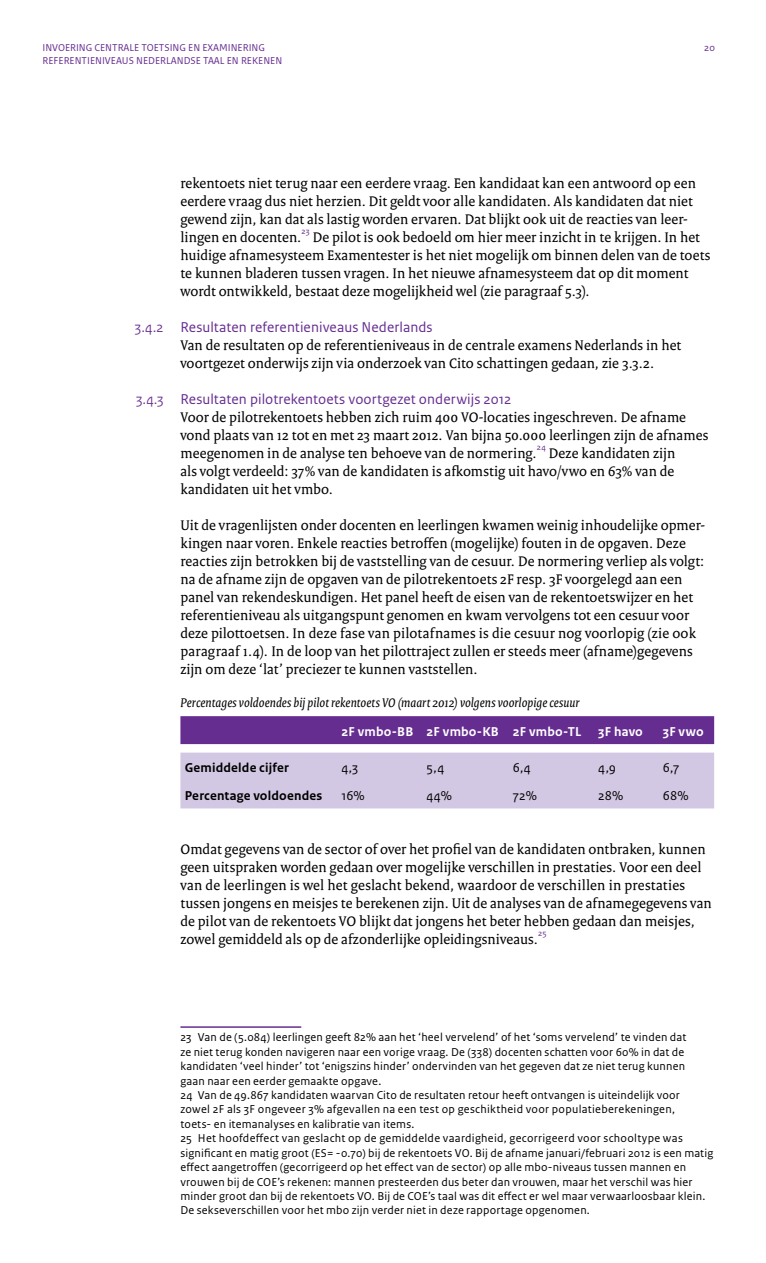
<style>
.page{position:relative;width:766px;height:1263px;background:#fff}
.page>*{position:absolute;margin:0;border:0;box-sizing:border-box;transform-origin:0 0}
.t1{font:15px/18px "Rijksoverheid Serif";letter-spacing:.005em;color:#000}
.t2{font:15px "Rijksoverheid Sans Text";letter-spacing:.005em;color:#662d91}
.t3{font:15px "Rijksoverheid Sans Heading";color:#662d91}
.t4{font:italic 13.5px "Rijksoverheid Serif";letter-spacing:.01em;color:#000}
.t5{font:700 13.5px "Rijksoverheid Sans Text";letter-spacing:.015em;color:#fff}
.t6{font:700 13.5px "Rijksoverheid Sans Text";letter-spacing:.015em;color:#000}
.t7{font:13.5px "Rijksoverheid Sans Text";letter-spacing:.005em;color:#000}
.t8{font:12px/14.4px "Rijksoverheid Sans Text";letter-spacing:.015em;color:#000}
.t9{font:10.5px/12.6px "Rijksoverheid Sans Text";color:#662d91}
.t10{font:8.7px "Rijksoverheid Sans Text";color:#662d91}
</style>
<div class="page">
<div style="left:180px;top:716px;width:534px;height:28px;background:#662d91"></div>
<div style="left:180px;top:753px;width:534px;height:55px;background:#d3c8e3"></div>
<hr style="left:180px;top:1026px;width:121px;height:2px;background:#662d91">
<p class="t9" style="left:43px;top:41px;width:241px">Invoeri ng centrale toetsi ng en exami neri ng referenti eniveaus N ederlandse taal en rekenen</p>
<p class="t9" style="left:704px;top:41px;width:12px">20</p>
<p class="t3" style="left:135px;top:319px;width:30px">3.4.2</p>
<p class="t3" style="left:136px;top:391px;width:29px">3.4.3</p>
<p class="t1" style="left:180px;top:174px;width:517px">rekentoets niet terug naar een eerdere vraag. Een kandidaat kan een antwoord op een eerdere vraag dus niet herzien. Dit geldt voor alle kandidaten. Als kandidaten dat niet gewend zijn, kan dat als lastig worden ervaren. Dat blijkt ook uit de reacties van leer&shy;lingen en docenten.</p>
<p class="t10" style="left:301px;top:226px;width:10px">23</p>
<p class="t1" style="left:180px;top:228px;width:531px;text-indent:132px">De pilot is ook bedoeld om hier meer inzicht in te krijgen. In het huidige afnamesysteem Examentester is het niet mogelijk om binnen delen van de toets te kunnen bladeren tussen vragen. In het nieuwe afnamesysteem dat op dit moment wordt ontwikkeld, bestaat deze mogelijkheid wel (zie paragraaf 5.3).</p>
<p class="t2" style="left:180px;top:319px;width:254px">Resultaten referentieniveaus Nederlands</p>
<p class="t1" style="left:180px;top:336px;width:502px">Van de resultaten op de referentieniveaus in de centrale examens Nederlands in het voortgezet onderwijs zijn via onderzoek van Cito schattingen gedaan, zie 3.3.2.</p>
<p class="t2" style="left:180px;top:391px;width:332px">Resultaten pilotrekentoets voortgezet onderwijs 2012</p>
<p class="t1" style="left:180px;top:408px;width:529px">Voor de pilotrekentoets hebben zich ruim 400 VO-locaties ingeschreven. De afname vond plaats van 12 tot en met 23 maart 2012. Van bijna 50.000 leerlingen zijn de afnames meegenomen in de analyse ten behoeve van de normering.</p>
<p class="t10" style="left:536px;top:442px;width:11px">24</p>
<p class="t1" style="left:180px;top:444px;width:496px;text-align:justify;text-indent:368px">Deze kandidaten zijn als volgt verdeeld: 37% van de kandidaten is afkomstig uit havo/vwo en 63% van de kandidaten uit het vmbo.</p>
<p class="t1" style="left:180px;top:516px;width:526px">Uit de vragenlijsten onder docenten en leerlingen kwamen weinig inhoudelijke opmer&shy;kingen naar voren. Enkele reacties betroffen (mogelijke) fouten in de opgaven. Deze reacties zijn betrokken bij de vaststelling van de cesuur. De normering verliep als volgt: na de afname zijn de opgaven van de pilotrekentoets 2F resp. 3F voorgelegd aan een panel van rekendeskundigen. Het panel heeft de eisen van de rekentoetswijzer en het referentieniveau als uitgangspunt genomen en kwam vervolgens tot een cesuur voor deze pilottoetsen. In deze fase van pilotafnames is die cesuur nog voorlopig (zie ook paragraaf 1.4). In de loop van het pilottraject zullen er steeds meer (afname)gegevens zijn om deze ‘lat’ preciezer te kunnen vaststellen.</p>
<p class="t4" style="left:180px;top:695px;width:400px">Percentages voldoendes bij pilot rekentoets VO (maart 2012) volgens voorlopige cesuur</p>
<p class="t5" style="left:341px;top:723px;width:241px">2F vmbo-BB 2F vmbo-KB 2F vmbo-TL</p>
<p class="t5" style="left:598px;top:723px;width:46px">3F havo</p>
<p class="t5" style="left:662px;top:723px;width:42px">3F vwo</p>
<p class="t6" style="left:185px;top:760px;width:105px">Gemiddelde cijfer</p>
<p class="t7" style="left:341px;top:760px;width:18px">4,3</p>
<p class="t7" style="left:426px;top:760px;width:19px">5,4</p>
<p class="t7" style="left:512px;top:760px;width:20px">6,4</p>
<p class="t7" style="left:598px;top:760px;width:19px">4,9</p>
<p class="t7" style="left:662px;top:760px;width:18px">6,7</p>
<p class="t6" style="left:185px;top:788px;width:139px">Percentage voldoendes</p>
<p class="t7" style="left:341px;top:788px;width:25px">16%</p>
<p class="t7" style="left:426px;top:788px;width:27px">44%</p>
<p class="t7" style="left:512px;top:788px;width:26px">72%</p>
<p class="t7" style="left:598px;top:788px;width:27px">28%</p>
<p class="t7" style="left:662px;top:788px;width:27px">68%</p>
<p class="t1" style="left:180px;top:840px;width:532px">Omdat gegevens van de sector of over het profiel van de kandidaten ontbraken, kunnen geen uitspraken worden gedaan over mogelijke verschillen in prestaties. Voor een deel van de leerlingen is wel het geslacht bekend, waardoor de verschillen in prestaties tussen jongens en meisjes te berekenen zijn. Uit de analyses van de afnamegegevens van de pilot van de rekentoets VO blijkt dat jongens het beter hebben gedaan dan meisjes, zowel gemiddeld als op de afzonderlijke opleidingsniveaus.</p>
<p class="t10" style="left:538px;top:928px;width:10px">25</p>
<p class="t8" style="left:180px;top:1030px;width:534px">23 Van de (5.084) leerlingen geeft 82% aan het ‘heel vervelend’ of het ‘soms vervelend’ te vinden dat<br>ze niet terug konden navigeren naar een vorige vraag. De (338) docenten schatten voor 60% in dat de kandidaten ‘veel hinder’ tot ‘enigszins hinder’ ondervinden van het gegeven dat ze niet terug kunnen<br>gaan naar een eerder gemaakte opgave.<br>24 Van de 49.867 kandidaten waarvan Cito de resultaten retour heeft ontvangen is uiteindelijk voor<br>zowel 2F als 3F ongeveer 3% afgevallen na een test op geschiktheid voor populatieberekeningen,<br>toets- en itemanalyses en kalibratie van items.<br>25 Het hoofdeffect van geslacht op de gemiddelde vaardigheid, gecorrigeerd voor schooltype was significant en matig groot (ES= -0.70) bij de rekentoets VO. Bij de afname januari/februari 2012 is een matig effect aangetroffen (gecorrigeerd op het effect van de sector) op alle mbo-niveaus tussen mannen en vrouwen bij de COE’s rekenen: mannen presteerden dus beter dan vrouwen, maar het verschil was hier minder groot dan bij de rekentoets VO. Bij de COE’s taal was dit effect er wel maar verwaarloosbaar klein.<br>De sekseverschillen voor het mbo zijn verder niet in deze rapportage opgenomen.</p>
</div>
